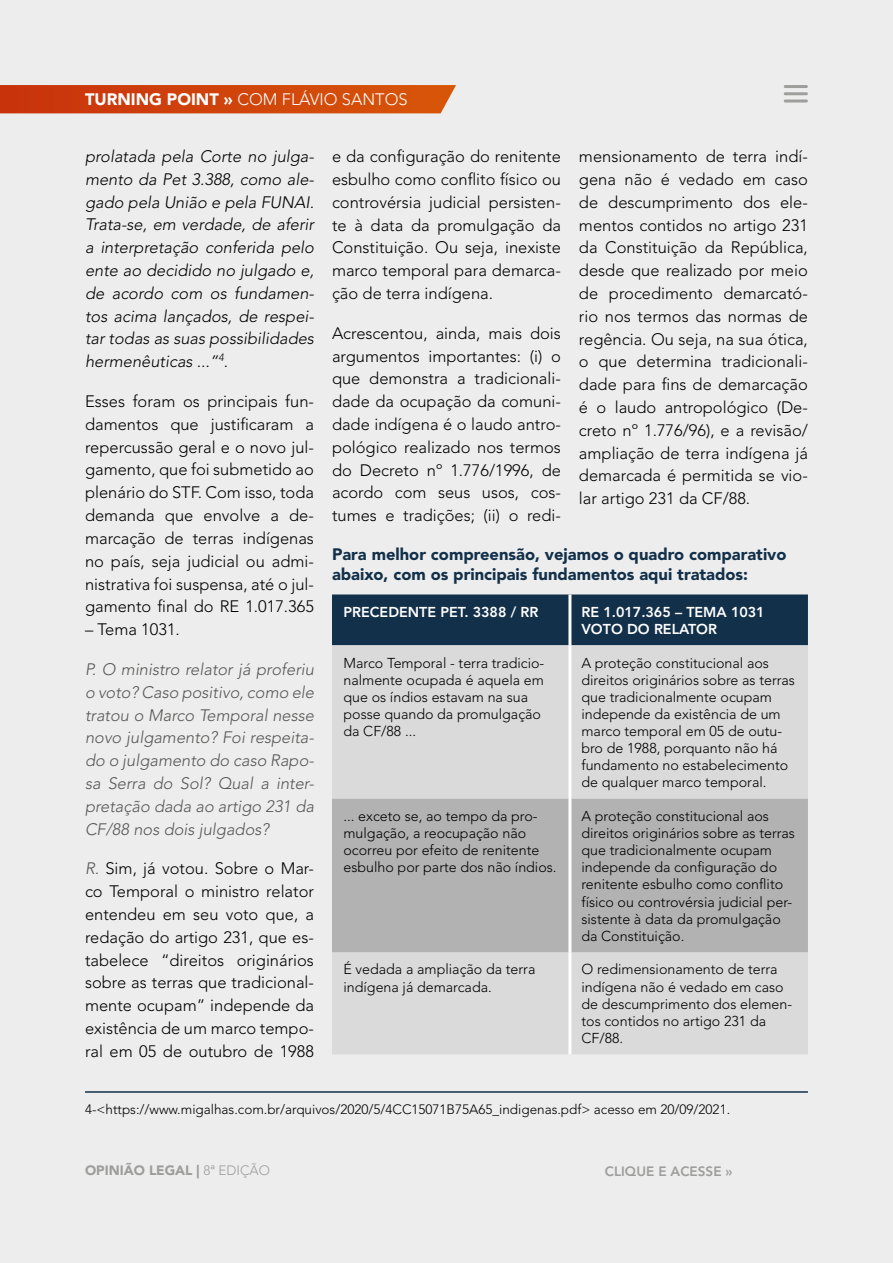
<style>
.page{position:relative;width:893px;height:1263px;background:#ededed}
.page>*{position:absolute;margin:0;border:0;box-sizing:border-box;transform-origin:0 0}
.t1{font:300 16.5px/22.8px "Avenir LT Std";color:#000;text-align:justify}
.t2{font:italic 300 16.5px/22.8px "Avenir LT Std";color:#000;text-align:justify}
.t3{font:italic 300 16.5px/22.8px "Avenir LT Std";color:#575756;text-align:justify}
.t4{font:900 16.5px/19.8px "Avenir LT Std";color:#12304a}
.t5{font:300 16.5px "Avenir LT Std";color:#fff}
.t6{font:300 14.25px/17.1px "Avenir LT Std";color:#000}
.t7{font:800 14.25px/17.1px "Avenir LT Std";color:#fff}
.t8{font:300 13.5px "Avenir LT Std";color:#000}
.t9{font:900 13.5px "Avenir LT Std";color:#9d9d9c}
.t10{font:800 13.5px "Avenir LT Std";color:#9d9d9c}
.s1{font-weight:900}
.s2{font-style:normal}
.s3{font-style:italic;color:#575756}
.s4{font-weight:300}
</style>
<div class="page">
<svg style="left:0;top:85px;width:456px;height:28px;background:#d0460e"></svg>
<div style="left:332px;top:594px;width:476px;height:51px;background:#12304a"></div>
<div style="left:332px;top:645px;width:476px;height:409px;background:#dadada"></div>
<div style="left:332px;top:799px;width:476px;height:153px;background:#b3b2b2"></div>
<hr style="left:568px;top:645px;width:3px;height:154px;background:#fff">
<hr style="left:568px;top:799px;width:3px;height:153px;background:#fff">
<hr style="left:568px;top:952px;width:3px;height:102px;background:#fff">
<hr style="left:568px;top:594px;width:3px;height:51px;background:#fff">
<hr style="left:785px;top:85px;width:21px;height:3px;background:#9e9e9c">
<hr style="left:785px;top:92px;width:21px;height:3px;background:#9e9e9c">
<hr style="left:785px;top:99px;width:21px;height:3px;background:#9e9e9c">
<hr style="left:85px;top:1091px;width:723px;height:2px;background:#12304a">
<p class="t5" style="left:85px;top:90px;width:324px"><span class="s1">TURNING POINT »</span> COM FLÁVIO SANTOS</p>
<p class="t2" style="left:85px;top:145px;width:230px">prolatada pela Corte no julga&shy;mento da Pet 3.388, como ale&shy;gado pela União e pela FUNAI.<br>Trata-se, em verdade, de aferir a interpretação conferida pelo ente ao decidido no julgado e, de acordo com os fundamen&shy;tos acima lançados, de respei&shy;tar todas as suas possibilidades hermenêuticas ...”<sup>4</sup><span class="s2">.</span></p>
<p class="t1" style="left:85px;top:390px;width:230px">Esses foram os principais fun&shy;damentos que justificaram a repercussão geral e o novo jul&shy;gamento, que foi submetido ao plenário do STF. Com isso, toda demanda que envolve a de&shy;marcação de terras indígenas no país, seja judicial ou admi&shy;nistrativa foi suspensa, até o jul&shy;gamento final do RE 1.017.365</p>
<p class="t1" style="left:85px;top:618px;width:96px">– Tema 1031.</p>
<p class="t3" style="left:85px;top:658px;width:230px">P. O ministro relator já proferiu o voto? Caso positivo, como ele tratou o Marco Temporal nesse novo julgamento? Foi respeita&shy;do o julgamento do caso Rapo&shy;sa Serra do Sol? Qual a inter&shy;pretação dada ao artigo 231 da CF/88 nos dois julgados?</p>
<p class="t1" style="left:85px;top:857px;width:230px"><span class="s3">R.</span> Sim, já votou. Sobre o Mar&shy;co Temporal o ministro relator entendeu em seu voto que, a redação do artigo 231, que es&shy;tabelece “direitos originários sobre as terras que tradicional&shy;mente ocupam” independe da existência de um marco tempo&shy;ral em 05 de outubro de 1988</p>
<p class="t1" style="left:332px;top:145px;width:230px">e da configuração do renitente esbulho como conflito físico ou controvérsia judicial persisten&shy;te à data da promulgação da Constituição. Ou seja, inexiste marco temporal para demarca&shy;ção de terra indígena.</p>
<p class="t1" style="left:332px;top:322px;width:230px">Acrescentou, ainda, mais dois argumentos importantes: (i) o que demonstra a tradicionali&shy;dade da ocupação da comuni&shy;dade indígena é o laudo antro&shy;pológico realizado nos termos do Decreto nº 1.776/1996, de acordo com seus usos, cos&shy;tumes e tradições; (ii) o redi-</p>
<p class="t1" style="left:579px;top:145px;width:230px">mensionamento de terra indí&shy;gena não é vedado em caso de descumprimento dos ele&shy;mentos contidos no artigo 231 da Constituição da República, desde que realizado por meio de procedimento demarcató&shy;rio nos termos das normas de regência. Ou seja, na sua ótica, o que determina tradicionali&shy;dade para fins de demarcação é o laudo antropológico (De&shy;creto nº 1.776/96), e a revisão/ ampliação de terra indígena já demarcada é permitida se vio&shy;lar artigo 231 da CF/88.</p>
<p class="t4" style="left:332px;top:544px;width:456px">Para melhor compreensão, vejamos o quadro comparativo abaixo, com os principais fundamentos aqui tratados:</p>
<p class="t7" style="left:343px;top:603px;width:196px">PRECEDENTE PET. 3388 / RR</p>
<p class="t7" style="left:581px;top:603px;width:185px">RE 1.017.365 – TEMA 1031<br>VOTO DO RELATOR</p>
<p class="t6" style="left:343px;top:654px;width:202px">Marco Temporal - terra tradicio&shy;nalmente ocupada é aquela em que os índios estavam na sua posse quando da promulgação da CF/88 ...</p>
<p class="t6" style="left:581px;top:654px;width:215px">A proteção constitucional aos direitos originários sobre as terras que tradicionalmente ocupam independe da existência de um marco temporal em 05 de outu&shy;bro de 1988, porquanto não há fundamento no estabelecimento de qualquer marco temporal.</p>
<p class="t6" style="left:343px;top:808px;width:215px">... exceto se, ao tempo da pro&shy;mulgação, a reocupação não ocorreu por efeito de renitente esbulho por parte dos não índios.</p>
<p class="t6" style="left:581px;top:808px;width:215px">A proteção constitucional aos direitos originários sobre as terras que tradicionalmente ocupam independe da configuração do renitente esbulho como conflito físico ou controvérsia judicial per&shy;sistente à data da promulgação da Constituição.</p>
<p class="t6" style="left:343px;top:961px;width:193px">É vedada a ampliação da terra indígena já demarcada.</p>
<p class="t6" style="left:581px;top:961px;width:212px">O redimensionamento de terra indígena não é vedado em caso de descumprimento dos elemen&shy;tos contidos no artigo 231 da<br>CF/88.</p>
<p class="t8" style="left:85px;top:1102px;width:647px">4-&lt;https://www.migalhas.com.br/arquivos/2020/5/4CC15071B75A65_indigenas.pdf&gt; acesso em 20/09/2021.</p>
<p class="t9" style="left:85px;top:1162px;width:187px">OPINIÃO LEGAL | <span class="s4">8a EDIÇÃO</span></p>
<p class="t10" style="left:605px;top:1164px;width:129px">CLIQUE E ACESSE »</p>
</div>
